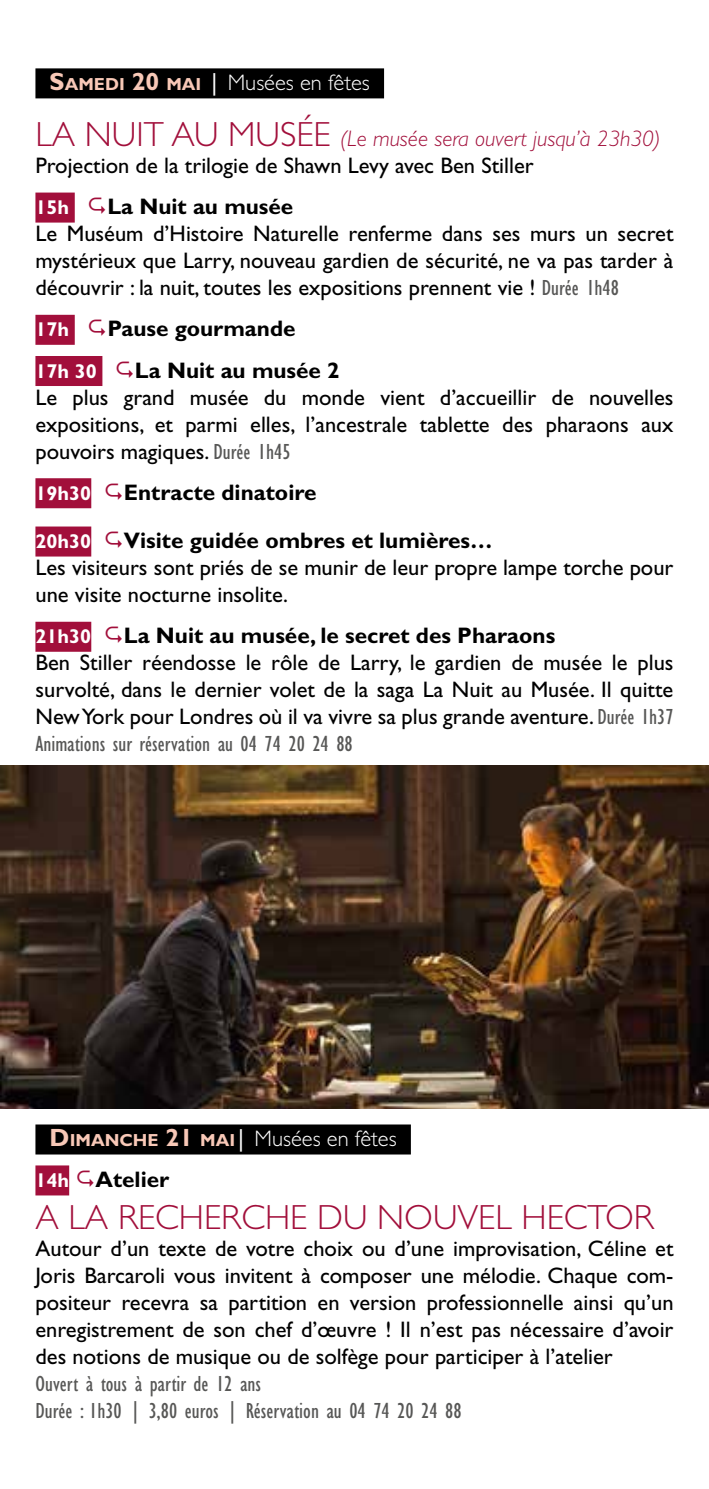
<style>
.page{position:relative;width:709px;height:1489px;background:#fff}
.page>*{position:absolute;margin:0;border:0;box-sizing:border-box;transform-origin:0 0}
.t1{font:300 35px "Gill Sans";color:#a20f3b}
.t2{font:22.5px/27px "Gill Sans";color:#000;text-align:justify}
.t3{font:700 22.5px "Gill Sans";color:#000}
.t4{font:condensed 22.5px/27px "Gill Sans";color:#575756}
.t5{font:300 22.5px/41.2px "Gill Sans";color:#fff}
.t6{font:700 20px "Gill Sans";color:#fff}
.s1{font-weight:700;font-size:25px;color:#f8c8b7}
.s2{font-weight:700;font-size:17.5px;color:#f8c8b7}
.s3{font-weight:400;font-stretch:condensed}
.s4{font-weight:300;font-size:35px;color:#a20f3b}
.s5{font-weight:300;font-style:italic;color:#a20f3b}
.s6{font-stretch:condensed;color:#575756}
.s7{font-weight:700;font-size:20px}
.s8{font-weight:700;color:#000}
</style>
<div class="page">
<div style="left:35px;top:68px;width:349px;height:30px;background:#000"></div>
<div style="left:35px;top:192px;width:40px;height:30px;background:#a20f3b"></div>
<div style="left:35px;top:315px;width:40px;height:30px;background:#a20f3b"></div>
<div style="left:35px;top:356px;width:67px;height:30px;background:#a20f3b"></div>
<div style="left:35px;top:478px;width:56px;height:30px;background:#a20f3b"></div>
<div style="left:35px;top:526px;width:56px;height:30px;background:#a20f3b"></div>
<div style="left:35px;top:621px;width:56px;height:30px;background:#a20f3b"></div>
<img style="left:0;top:765px;width:709px;height:343px">
<div style="left:35px;top:1124px;width:376px;height:30px;background:#000"></div>
<div style="left:35px;top:1165px;width:34px;height:30px;background:#a20f3b"></div>
<p class="t5" style="left:50px;top:62px;width:322px"><span class="s1">S</span><span class="s2">AMEDI</span> <span class="s1">20</span> <span class="s2">MAI</span> <span class="s3">|</span> Musées en fêtes</p>
<p class="t2" style="left:35px;top:125px;width:627px"><span class="s4">LA NUIT AU MUSÉE</span> <span class="s5">(Le musée sera ouvert jusqu’à 23h30)<br></span>Projection de la trilogie de Shawn Levy avec Ben Stiller</p>
<p class="t6" style="left:35px;top:195px;width:35px">15h</p>
<p class="t3" style="left:107px;top:193px;width:187px">La Nuit au musée</p>
<p class="t2" style="left:35px;top:220px;width:639px">Le Muséum d’Histoire Naturelle renferme dans ses murs un secret mystérieux que Larry, nouveau gardien de sécurité, ne va pas tarder à découvrir : la nuit, toutes les expositions prennent vie ! <span class="s6">Durée 1h48</span></p>
<p class="t6" style="left:35px;top:318px;width:35px">17h</p>
<p class="t3" style="left:107px;top:315px;width:190px">Pause gourmande</p>
<p class="t6" style="left:35px;top:359px;width:63px">17h 30</p>
<p class="t3" style="left:135px;top:356px;width:206px">La Nuit au musée 2</p>
<p class="t2" style="left:35px;top:383px;width:639px">Le plus grand musée du monde vient d’accueillir de nouvelles expositions, et parmi elles, l’ancestrale tablette des pharaons aux pouvoirs magiques. <span class="s6">Durée 1h45</span></p>
<p class="t6" style="left:35px;top:481px;width:57px">19h30</p>
<p class="t3" style="left:124px;top:479px;width:194px">Entracte dinatoire</p>
<p class="t6" style="left:35px;top:529px;width:57px">20h30</p>
<p class="t3" style="left:124px;top:527px;width:370px">Visite guidée ombres et lumières…</p>
<p class="t2" style="left:35px;top:554px;width:639px">Les visiteurs sont priés de se munir de leur propre lampe torche pour une visite nocturne insolite.</p>
<p class="t6" style="left:35px;top:624px;width:57px">21h30</p>
<p class="t3" style="left:124px;top:622px;width:433px">La Nuit au musée, le secret des Pharaons</p>
<p class="t2" style="left:35px;top:649px;width:639px">Ben Stiller réendosse le rôle de Larry, le gardien de musée le plus survolté, dans le dernier volet de la saga La Nuit au Musée. Il quitte New York pour Londres où il va vivre sa plus grande aventure. <span class="s6">Durée 1h37<br>Animations sur réservation au 04 74 20 24 88</span></p>
<p class="t5" style="left:35px;top:1117px;width:363px;text-indent:14px"><span class="s1">D</span> <span class="s2">IMANCHE</span> <span class="s1">21</span> <span class="s2">MAI</span><span class="s3">|</span> Musées en fêtes<br><span class="s7">14h</span> <span class="s8">Atelier</span></p>
<h1 class="t1" style="left:35px;top:1197px;width:620px">A LA RECHERCHE DU NOUVEL HECTOR</h1>
<p class="t2" style="left:35px;top:1234px;width:639px">Autour d’un texte de votre choix ou d’une improvisation, Céline et Joris Barcaroli vous invitent à composer une mélodie. Chaque com&shy;positeur recevra sa partition en version professionnelle ainsi qu’un enregistrement de son chef d’œuvre ! Il n’est pas nécessaire d’avoir des notions de musique ou de solfège pour participer à l’atelier</p>
<p class="t4" style="left:35px;top:1370px;width:427px">Ouvert à tous à partir de 12 ans<br>Durée : 1h30 | 3,80 euros | Réservation au 04 74 20 24 88</p>
</div>
